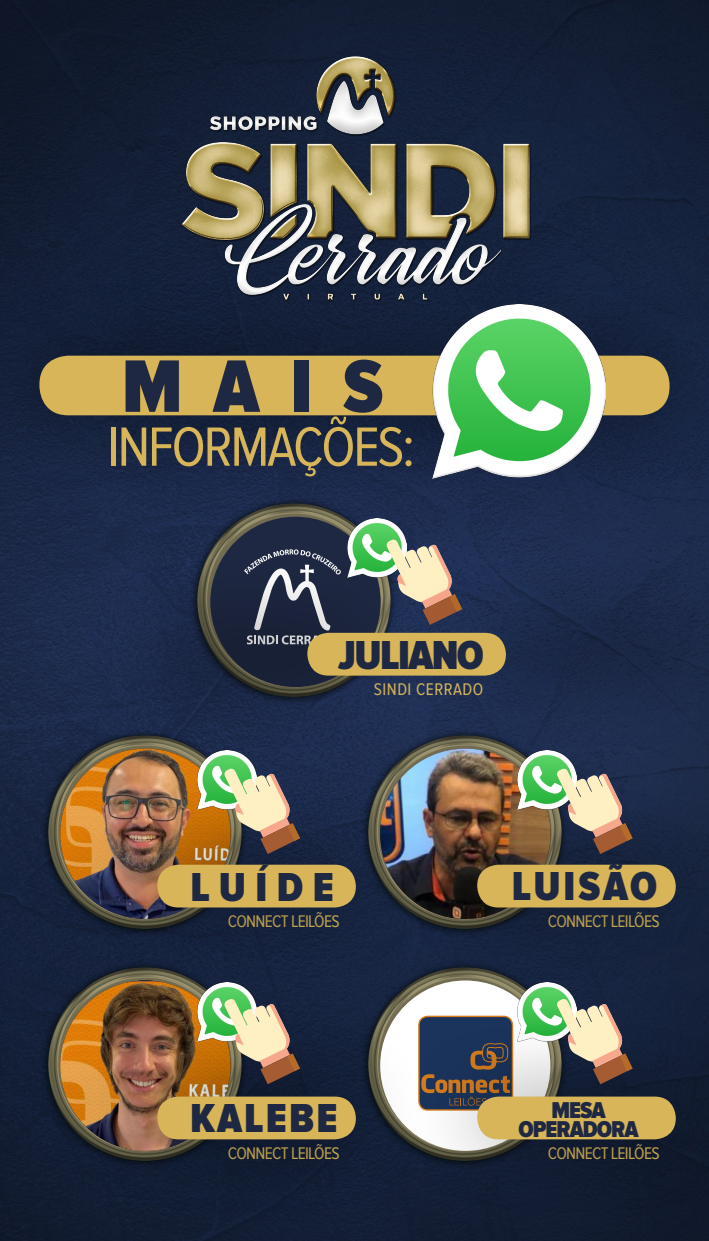
<style>
.page{position:relative;width:709px;height:1241px;background:#fff}
.page>*{position:absolute;margin:0;border:0;box-sizing:border-box;transform-origin:0 0}
.t1{font:900 77px "Proxima Nova Cond";color:#1e2842}
.t2{font:57.25px "Proxima Nova Cond";letter-spacing:-.04em;color:#d7b558}
.t3{font:900 41.88px "Proxima Nova Cond";letter-spacing:.05em;color:#1e2842}
.t4{font:900 41.88px "Proxima Nova Cond";letter-spacing:-.04em;color:#1e2842}
.t5{font:900 23.75px/18.8px "Proxima Nova Cond";letter-spacing:-.04em;color:#1e2842;text-align:center}
.t6{font:17.5px "Proxima Nova Cond";letter-spacing:-.04em;color:#d7b558}
.t7{font:17.5px "Proxima Nova Cond";letter-spacing:.025em;color:#d7b558}
</style>
<div class="page">
<img style="left:0;top:0;width:709px;height:1240px">
<div style="left:0;top:271px;width:709px;height:219px;background:#000;opacity:.45"></div>
<div style="left:39px;top:355px;width:630px;height:60px;background:#d7b558;border-radius:29px"></div>
<img style="left:432px;top:304px;width:173px;height:174px">
<img style="left:31px;top:720px;width:225px;height:226px">
<img style="left:60px;top:748px;width:170px;height:170px;border-radius:85px">
<div style="left:73px;top:780px;width:346px;height:201px;background:#000;opacity:.45"></div>
<div style="left:157px;top:864px;width:199px;height:43px;background:#d7b558;border-radius:21px"></div>
<img style="left:198px;top:750px;width:58px;height:59px">
<img style="left:350px;top:749px;width:226px;height:197px">
<img style="left:380px;top:748px;width:170px;height:170px;border-radius:85px">
<div style="left:392px;top:780px;width:317px;height:201px;background:#000;opacity:.45"></div>
<div style="left:477px;top:864px;width:198px;height:43px;background:#d7b558;border-radius:21px"></div>
<img style="left:517px;top:750px;width:59px;height:59px">
<img style="left:350px;top:952px;width:226px;height:59px">
<div style="left:380px;top:980px;width:170px;height:170px;background:#fff;border-radius:50%"></div>
<img style="left:517px;top:982px;width:59px;height:29px">
<div style="left:392px;top:1011px;width:317px;height:202px;background:#000;opacity:.45"></div>
<div style="left:477px;top:1096px;width:198px;height:43px;background:#d7b558;border-radius:21px"></div>
<img style="left:31px;top:952px;width:225px;height:226px">
<img style="left:60px;top:980px;width:170px;height:170px;border-radius:85px">
<div style="left:73px;top:1011px;width:346px;height:202px;background:#000;opacity:.45"></div>
<div style="left:157px;top:1096px;width:199px;height:43px;background:#d7b558;border-radius:21px"></div>
<img style="left:198px;top:982px;width:58px;height:58px">
<svg style="left:556px;top:768px;width:76px;height:85px;background:#90877a"></svg>
<svg style="left:224px;top:768px;width:76px;height:85px;background:#9a9179"></svg>
<svg style="left:556px;top:998px;width:76px;height:86px;background:#8d8475"></svg>
<img style="left:179px;top:489px;width:226px;height:59px">
<div style="left:210px;top:516px;width:170px;height:171px;background:#1e2842;border-radius:50%"></div>
<img style="left:348px;top:518px;width:58px;height:30px">
<svg style="left:386px;top:539px;width:76px;height:9px"></svg>
<div style="left:392px;top:548px;width:317px;height:201px;background:#000;opacity:.45"></div>
<svg style="left:224px;top:998px;width:76px;height:86px;background:#978e73"></svg>
<div style="left:73px;top:548px;width:346px;height:201px;background:#000;opacity:.45"></div>
<div style="left:307px;top:632px;width:199px;height:43px;background:#d7b558;border-radius:21px"></div>
<img style="left:133px;top:37px;width:442px;height:273px">
<h1 class="t1" style="left:122px;top:343px;width:263px">MAIS</h1>
<h2 class="t2" style="left:107px;top:415px;width:309px">INFORMAÇÕES:</h2>
<h3 class="t4" style="left:338px;top:631px;width:147px">JULIANO</h3>
<p class="t7" style="left:374px;top:679px;width:111px">SINDI CERRADO</p>
<h3 class="t3" style="left:191px;top:863px;width:145px">LUÍDE</h3>
<p class="t6" style="left:228px;top:911px;width:113px">CONNECT LEILÕES</p>
<h3 class="t3" style="left:511px;top:862px;width:147px">LUISÃO</h3>
<p class="t6" style="left:548px;top:911px;width:113px">CONNECT LEILÕES</p>
<h3 class="t3" style="left:190px;top:1094px;width:149px">KALEBE</h3>
<p class="t6" style="left:228px;top:1143px;width:113px">CONNECT LEILÕES</p>
<h3 class="t5" style="left:518px;top:1101px;width:122px">MESA<br>OPERADORA</h3>
<p class="t6" style="left:548px;top:1143px;width:113px">CONNECT LEILÕES</p>
</div>
